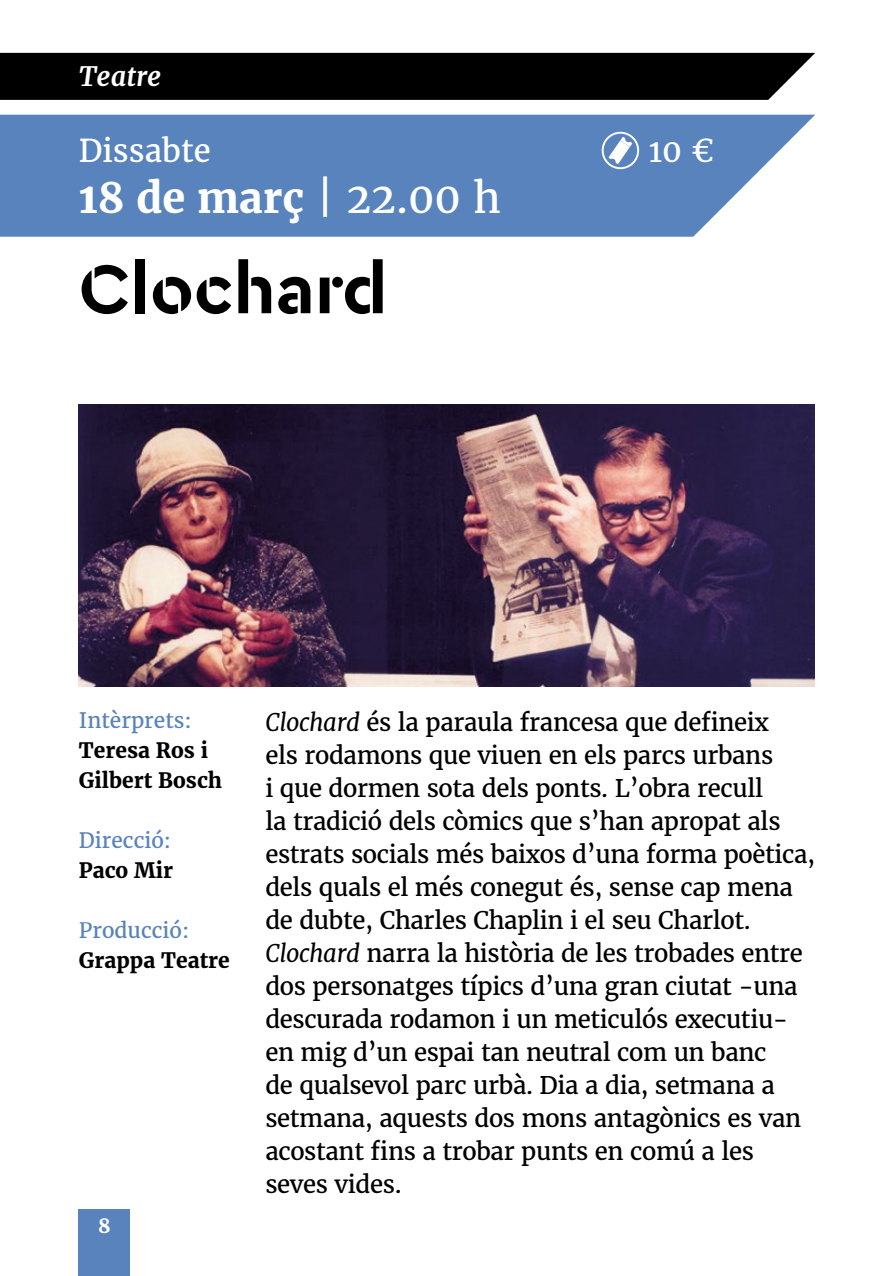
<style>
.page{position:relative;width:893px;height:1276px;background:#fff}
.page>*{position:absolute;margin:0;border:0;box-sizing:border-box;transform-origin:0 0}
.t1{font:700 72px "Cera Stencil";color:#000}
.t2{font:700 41.4px "Merriweather";color:#fff}
.t3{font:31.2px "Merriweather";color:#fff}
.t4{font:italic 700 27px "Merriweather";color:#fff}
.t5{font:24px/33px "Merriweather";letter-spacing:-.015em;color:#000}
.t6{font:700 21px/30px "Merriweather";color:#000}
.t7{font:21px "Merriweather";color:#5883bc}
.t8{font:700 19.5px "Merriweather";color:#fff}
.s1{font-weight:400}
.s2{font-style:italic}
</style>
<div class="page">
<div style="left:0;top:53px;width:815px;height:47px;background:#000"></div>
<svg style="left:0;top:115px;width:815px;height:122px;background:#658cc1"></svg>
<img style="left:79px;top:404px;width:735px;height:282px">
<svg style="left:608px;top:137px;width:24px;height:27px"></svg>
<div style="left:602px;top:132px;width:37px;height:37px;border:2px solid #fff;border-radius:50%"></div>
<div style="left:79px;top:1209px;width:51px;height:67px;background:#5883bc"></div>
<p class="t4" style="left:79px;top:58px;width:84px">Teatre</p>
<h3 class="t3" style="left:79px;top:130px;width:133px">Dissabte</h3>
<h2 class="t2" style="left:79px;top:170px;width:424px">18 de març <span class="s1">| 22.00 h</span></h2>
<h1 class="t1" style="left:79px;top:241px;width:310px">Clochard</h1>
<h3 class="t3" style="left:649px;top:130px;width:68px">10 €</h3>
<p class="t7" style="left:79px;top:706px;width:115px">Intèrprets:</p>
<p class="t6" style="left:79px;top:734px;width:145px">Teresa Ros i<br>Gilbert Bosch</p>
<p class="t7" style="left:79px;top:826px;width:94px">Direcció:</p>
<p class="t6" style="left:79px;top:854px;width:96px">Paco Mir</p>
<p class="t7" style="left:79px;top:916px;width:112px">Producció:</p>
<p class="t6" style="left:79px;top:944px;width:152px">Grappa Teatre</p>
<p class="t8" style="left:98px;top:1212px;width:14px">8</p>
<p class="t5" style="left:265px;top:705px;width:551px"><span class="s2">Clochard</span> és la paraula francesa que defineix<br>els rodamons que viuen en els parcs urbans<br>i que dormen sota dels ponts. L’obra recull<br>la tradició dels còmics que s’han apropat als estrats socials més baixos d’una forma poètica, dels quals el més conegut és, sense cap mena de dubte, Charles Chaplin i el seu Charlot.<br><span class="s2">Clochard</span> narra la història de les trobades entre dos personatges típics d’una gran ciutat -una descurada rodamon i un meticulós executiu&shy;en mig d’un espai tan neutral com un banc<br>de qualsevol parc urbà. Dia a dia, setmana a setmana, aquests dos mons antagònics es van acostant fins a trobar punts en comú a les seves vides.</p>
</div>
